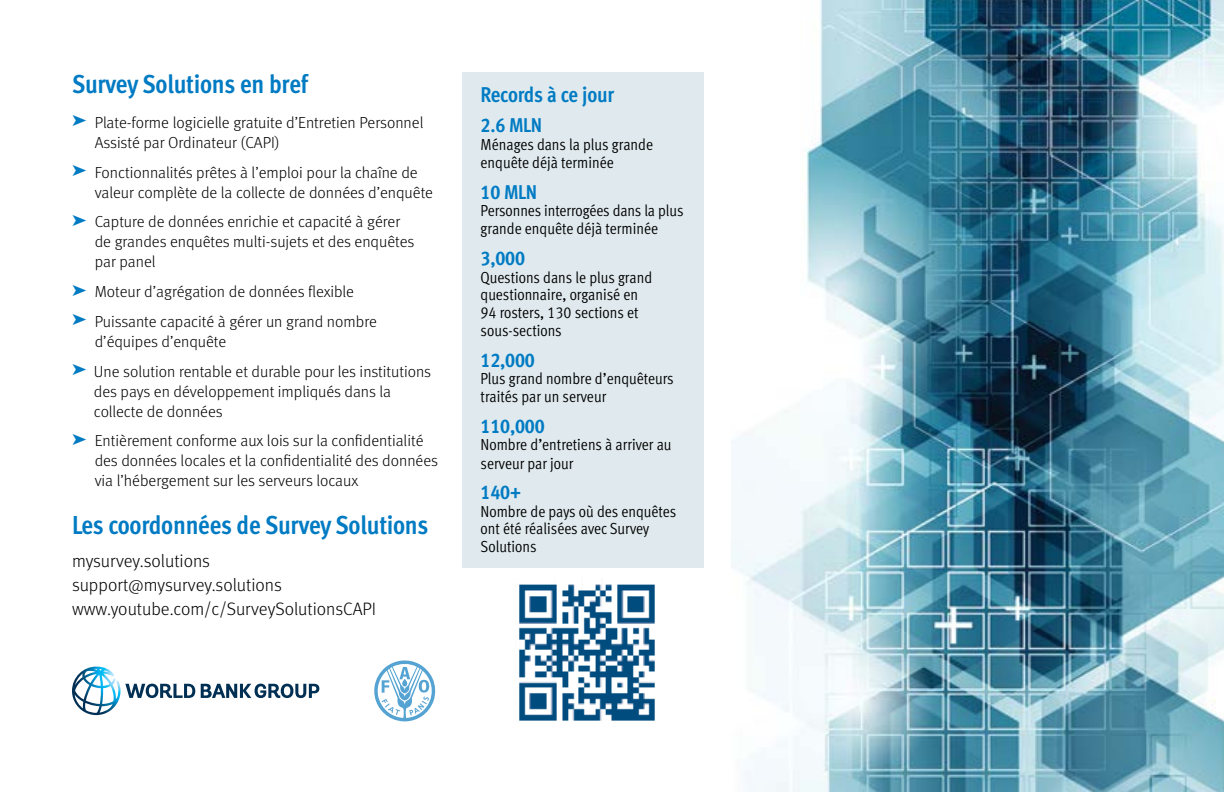
<style>
.page{position:relative;width:1224px;height:792px;background:#fff}
.page>*{position:absolute;margin:0;border:0;box-sizing:border-box;transform-origin:0 0}
.t1{font:26px "Meta Cond Bold LF";letter-spacing:-.01em;color:#007bc3}
.t2{font:21.4px "Meta Cond Bold LF";letter-spacing:-.01em;color:#007bc3}
.t3{font:20px "Meta Cond Bold LF";letter-spacing:-.01em;color:#007bc3}
.t4{font:18px/24px "Meta Light LF";color:#000}
.t5{font:16px/20px "Meta Light LF";color:#000}
.t6{font:16px/18.2px "Meta Cond Normal LF";color:#000}
.s1{color:#007bc3}
</style>
<div class="page">
<svg style="left:72px;top:667px;width:247px;height:48px"></svg>
<svg style="left:374px;top:660px;width:61px;height:61px"></svg>
<img style="left:731px;top:0;width:493px;height:792px">
<div style="left:462px;top:72px;width:242px;height:495px;background:#e0eaee"></div>
<img style="left:519px;top:584px;width:136px;height:137px">
<h1 class="t1" style="left:72px;top:69px;width:237px">Survey Solutions en bref</h1>
<p class="t5" style="left:95px;top:112px;width:330px;text-indent:-23px"><span class="s1">➤</span> Plate-forme logicielle gratuite d’Entretien Personnel<br>Assisté par Ordinateur (CAPI)</p>
<p class="t5" style="left:95px;top:162px;width:340px;text-indent:-23px"><span class="s1">➤</span> Fonctionnalités prêtes à l’emploi pour la chaîne de valeur complète de la collecte de données d’enquête</p>
<p class="t5" style="left:95px;top:212px;width:321px;text-indent:-23px"><span class="s1">➤</span> Capture de données enrichie et capacité à gérer de grandes enquêtes multi-sujets et des enquêtes par panel</p>
<p class="t5" style="left:72px;top:276px;width:306px;line-height:29.8px"><span class="s1">➤</span> Moteur d’agrégation de données flexible<br><span class="s1">➤</span> Puissante capacité à gérer un grand nombre</p>
<p class="t5" style="left:72px;top:326px;width:361px;line-height:29.8px;text-indent:23px">d’équipes d’enquête<br><span class="s1">➤</span> Une solution rentable et durable pour les institutions</p>
<p class="t5" style="left:94px;top:381px;width:298px">des pays en développement impliqués dans la collecte de données</p>
<p class="t5" style="left:95px;top:431px;width:345px;text-indent:-23px"><span class="s1">➤</span> Entièrement conforme aux lois sur la confidentialité des données locales et la confidentialité des données via l’hébergement sur les serveurs locaux</p>
<h1 class="t1" style="left:72px;top:510px;width:358px">Les coordonnées de Survey Solutions</h1>
<p class="t4" style="left:72px;top:549px;width:306px">mysurvey.solutions support@mysurvey.solutions www.youtube.com/c/SurveySolutionsCAPI</p>
<h2 class="t2" style="left:481px;top:82px;width:135px">Records à ce jour</h2>
<p class="t3" style="left:481px;top:114px;width:63px">2.6 mln</p>
<p class="t6" style="left:481px;top:135px;width:174px">Ménages dans la plus grande enquête déjà terminée</p>
<p class="t3" style="left:481px;top:180px;width:58px">10 mln</p>
<p class="t6" style="left:481px;top:202px;width:205px">Personnes interrogées dans la plus grande enquête déjà terminée</p>
<p class="t3" style="left:481px;top:247px;width:46px">3,000</p>
<p class="t6" style="left:481px;top:268px;width:173px">Questions dans le plus grand questionnaire, organisé en<br>94 rosters, 130 sections et sous-sections</p>
<p class="t3" style="left:481px;top:348px;width:56px">12,000</p>
<p class="t6" style="left:481px;top:369px;width:195px">Plus grand nombre d’enquêteurs traités par un serveur</p>
<p class="t3" style="left:481px;top:414px;width:66px">110,000</p>
<p class="t6" style="left:481px;top:436px;width:192px">Nombre d’entretiens à arriver au serveur par jour</p>
<p class="t3" style="left:481px;top:481px;width:42px">140+</p>
<p class="t6" style="left:481px;top:502px;width:197px;line-height:17.6px">Nombre de pays où des enquêtes ont été réalisées avec Survey<br>Solutions</p>
</div>
